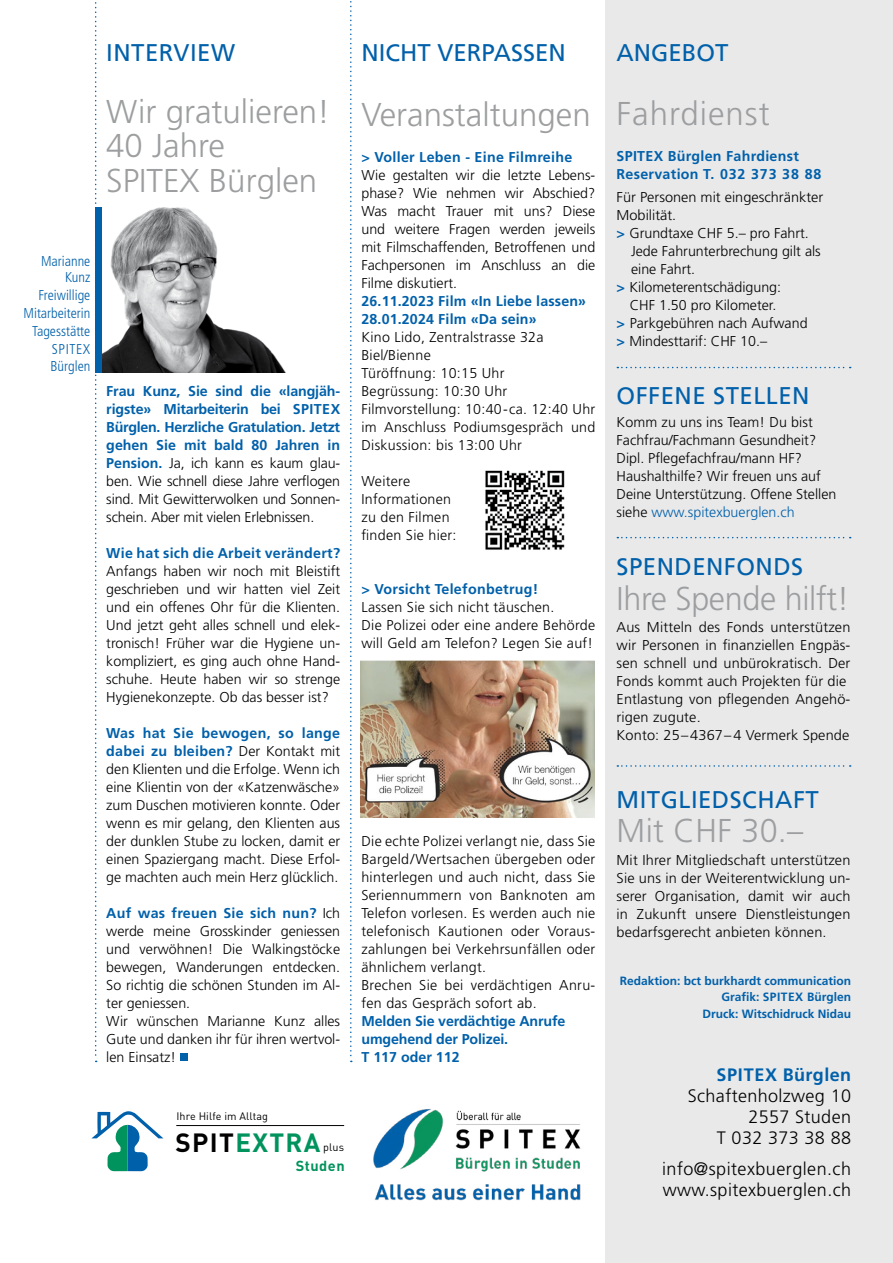
<style>
.page{position:relative;width:893px;height:1263px;background:#fff}
.page>*{position:absolute;margin:0;border:0;box-sizing:border-box;transform-origin:0 0}
.t1{font:300 33px/34.5px "Frutiger LT Std";color:#9c9e9f}
.t2{font:300 33px "Frutiger LT Std";letter-spacing:.03em;color:#9c9e9f}
.t3{font:700 26.1px "DIN Pro";letter-spacing:.05em;color:#00935d}
.t4{font:24px "Frutiger LT";letter-spacing:.02em;color:#0060aa}
.t5{font:24px "Frutiger LT";color:#0060aa}
.t6{font:300 18px/21px "Frutiger LT Std";letter-spacing:.02em;color:#000;text-align:right}
.t7{font:700 18px "Frutiger LT Std";letter-spacing:.02em;color:#0060aa}
.t8{font:700 14.4px "DIN Pro";letter-spacing:.035em;color:#00935d}
.t9{font:300 14.25px/18px "Frutiger LT Std";letter-spacing:.01em;color:#000}
.t10{font:700 14.25px/18px "Frutiger LT Std";letter-spacing:.01em;color:#0060aa}
.t11{font:300 condensed 14.25px/18px "Frutiger LT Std";color:#0060aa;text-align:right}
.t12{font:700 14.25px/18px "Frutiger LT Std";letter-spacing:-.01em;color:#0060aa}
.t13{font:700 12px/16.5px "Frutiger LT Std";color:#0060aa;text-align:right}
.t14{font:10.8px "DIN Pro";letter-spacing:.01em;color:#000}
.s1{font-weight:300;color:#000}
.s2{font-weight:700;color:#0060aa}
.s3{color:#000}
.s4{color:#0060aa}
</style>
<div class="page">
<div style="left:606px;top:0;width:287px;height:1263px;background:#e9e9ea"></div>
<img style="left:101px;top:207px;width:185px;height:165px">
<div style="left:95px;top:207px;width:6px;height:165px;background:#0060aa"></div>
<svg style="left:91px;top:1111px;width:72px;height:60px"></svg>
<hr style="left:176px;top:1125px;width:168px;height:1px;background:#000">
<img style="left:373px;top:1109px;width:208px;height:92px">
<img style="left:361px;top:661px;width:234px;height:156px">
<svg style="left:95px;top:2px;width:2px;height:1060px"></svg>
<svg style="left:350px;top:1px;width:2px;height:1061px"></svg>
<svg style="left:617px;top:367px;width:234px;height:1px"></svg>
<svg style="left:617px;top:537px;width:234px;height:1px"></svg>
<svg style="left:617px;top:765px;width:234px;height:2px"></svg>
<div style="left:180px;top:1053px;width:8px;height:8px;background:#0060aa"></div>
<img style="left:485px;top:470px;width:80px;height:80px">
<p class="t11" style="left:41px;top:253px;width:51px;line-height:16.5px">Marianne<br>Kunz</p>
<p class="t11" style="left:24px;top:286px;width:68px">Freiwillige<br>Mitarbeiterin<br>Tagesstätte<br>SPITEX</p>
<p class="t11" style="left:50px;top:357px;width:41px">Bürglen</p>
<h3 class="t4" style="left:106px;top:38px;width:130px">INTERVIEW</h3>
<h3 class="t5" style="left:361px;top:38px;width:206px">NICHT VERPASSEN</h3>
<h1 class="t1" style="left:106px;top:94px;width:225px">Wir gratulieren!<br>40 Jahre<br>SPITEX Bürglen</h1>
<p class="t10" style="left:106px;top:382px;width:235px;text-align:justify">Frau Kunz, Sie sind die «langjäh&shy;rigste» Mitarbeiterin bei SPITEX Bürglen. Herzliche Gratulation. Jetzt gehen Sie mit bald 80 Jahren in Pension. <span class="s1">Ja, ich kann es kaum glau&shy;ben. Wie schnell diese Jahre verflogen sind. Mit Gewitterwolken und Sonnen&shy;schein. Aber mit vielen Erlebnissen.</span></p>
<p class="t10" style="left:106px;top:544px;width:235px">Wie hat sich die Arbeit verändert?</p>
<p class="t9" style="left:106px;top:562px;width:235px;text-align:justify">Anfangs haben wir noch mit Bleistift geschrieben und wir hatten viel Zeit und ein offenes Ohr für die Klienten.<br>Und jetzt geht alles schnell und elek&shy;tronisch! Früher war die Hygiene un&shy;kompliziert, es ging auch ohne Hand&shy;schuhe. Heute haben wir so strenge Hygienekonzepte. Ob das besser ist?</p>
<p class="t9" style="left:106px;top:724px;width:235px;text-align:justify"><span class="s2">Was hat Sie bewogen, so lange dabei zu bleiben?</span> Der Kontakt mit den Klienten und die Erfolge. Wenn ich eine Klientin von der «Katzenwäsche» zum Duschen motivieren konnte. Oder wenn es mir gelang, den Klienten aus der dunklen Stube zu locken, damit er einen Spaziergang macht. Diese Erfol&shy;ge machten auch mein Herz glücklich.</p>
<p class="t9" style="left:106px;top:904px;width:235px"><span class="s2">Auf was freuen Sie sich nun?</span> Ich werde meine Grosskinder geniessen und verwöhnen! Die Walkingstöcke bewegen, Wanderungen entdecken.<br>So richtig die schönen Stunden im Al&shy;ter geniessen.<br>Wir wünschen Marianne Kunz alles<br>Gute und danken ihr für ihren wertvol&shy;len Einsatz!</p>
<h1 class="t1" style="left:361px;top:98px;width:231px">Veranstaltungen</h1>
<p class="t10" style="left:361px;top:148px;width:212px">&gt; Voller Leben - Eine Filmreihe</p>
<p class="t9" style="left:361px;top:166px;width:235px;text-align:justify">Wie gestalten wir die letzte Lebens&shy;phase? Wie nehmen wir Abschied?<br>Was macht Trauer mit uns? Diese und weitere Fragen werden jeweils mit Filmschaffenden, Betroffenen und Fachpersonen im Anschluss an die Filme diskutiert.</p>
<p class="t10" style="left:361px;top:292px;width:226px">26.11.2023 Film «In Liebe lassen»<br>28.01.2024 Film «Da sein»</p>
<p class="t9" style="left:361px;top:328px;width:235px">Kino Lido, Zentralstrasse 32a<br>Biel/Bienne<br>Türöffnung: 10:15 Uhr<br>Begrüssung: 10:30 Uhr<br>Filmvorstellung: 10:40-ca. 12:40 Uhr im Anschluss Podiumsgespräch und<br>Diskussion: bis 13:00 Uhr</p>
<p class="t9" style="left:361px;top:472px;width:97px">Weitere<br>Informationen zu den Filmen finden Sie hier:</p>
<p class="t10" style="left:361px;top:580px;width:178px">&gt; Vorsicht Telefonbetrug!</p>
<p class="t9" style="left:361px;top:598px;width:235px">Lassen Sie sich nicht täuschen.<br>Die Polizei oder eine andere Behörde will Geld am Telefon? Legen Sie auf!</p>
<p class="t9" style="left:361px;top:832px;width:235px">Die echte Polizei verlangt nie, dass Sie Bargeld/Wertsachen übergeben oder hinterlegen und auch nicht, dass Sie Seriennummern von Banknoten am Telefon vorlesen. Es werden auch nie telefonisch Kautionen oder Voraus&shy;zahlungen bei Verkehrsunfällen oder ähnlichem verlangt.<br>Brechen Sie bei verdächtigen Anru&shy;fen das Gespräch sofort ab.</p>
<p class="t12" style="left:361px;top:1012px;width:206px">Melden Sie verdächtige Anrufe umgehend der Polizei.<br>T 117 oder 112</p>
<p class="t14" style="left:176px;top:1109px;width:93px">Ihre Hilfe im Alltag</p>
<h2 class="t3" style="left:176px;top:1125px;width:146px"><span class="s3">SPIT</span>EXTRA</h2>
<p class="t14" style="left:323px;top:1140px;width:22px">plus</p>
<p class="t8" style="left:296px;top:1156px;width:50px">Studen</p>
<h3 class="t5" style="left:617px;top:38px;width:114px">ANGEBOT</h3>
<h1 class="t2" style="left:617px;top:95px;width:155px">Fahrdienst</h1>
<p class="t10" style="left:617px;top:147px;width:206px">SPITEX Bürglen Fahrdienst<br>Reservation T. 032 373 38 88</p>
<p class="t9" style="left:617px;top:188px;width:208px">Für Personen mit eingeschränkter<br>Mobilität.<br><span class="s2">&gt;</span> Grundtaxe CHF 5.– pro Fahrt.</p>
<p class="t9" style="left:631px;top:242px;width:191px">Jede Fahrunterbrechung gilt als</p>
<p class="t9" style="left:631px;top:260px;width:66px">eine Fahrt.</p>
<p class="t9" style="left:617px;top:278px;width:166px"><span class="s2">&gt;</span> Kilometerentschädigung:</p>
<p class="t9" style="left:630px;top:296px;width:148px">CHF 1.50 pro Kilometer.</p>
<p class="t9" style="left:617px;top:314px;width:193px"><span class="s2">&gt;</span> Parkgebühren nach Aufwand</p>
<p class="t9" style="left:617px;top:332px;width:152px"><span class="s2">&gt;</span> Mindesttarif: CHF 10.–</p>
<h3 class="t4" style="left:617px;top:382px;width:194px">OFFENE STELLEN</h3>
<p class="t9" style="left:617px;top:413px;width:221px">Komm zu uns ins Team! Du bist<br>Fachfrau/Fachmann Gesundheit?<br>Dipl. Pflegefachfrau/mann HF?<br>Haushalthilfe? Wir freuen uns auf<br>Deine Unterstützung. Offene Stellen siehe <span class="s4">www.spitexbuerglen.ch</span></p>
<h3 class="t4" style="left:617px;top:553px;width:188px">SPENDENFONDS</h3>
<h1 class="t1" style="left:617px;top:581px;width:234px">Ihre Spende hilft!</h1>
<p class="t9" style="left:617px;top:618px;width:235px">Aus Mitteln des Fonds unterstützen wir Personen in finanziellen Engpäs&shy;sen schnell und unbürokratisch. Der<br>Fonds kommt auch Projekten für die<br>Entlastung von pflegenden Angehö&shy;rigen zugute.<br>Konto: 25–4367–4 Vermerk Spende</p>
<h3 class="t4" style="left:617px;top:785px;width:204px">MITGLIEDSCHAFT</h3>
<h1 class="t1" style="left:617px;top:814px;width:188px">Mit CHF 30.–</h1>
<p class="t9" style="left:617px;top:851px;width:235px;text-align:justify">Mit Ihrer Mitgliedschaft unterstützen Sie uns in der Weiterentwicklung un&shy;serer Organisation, damit wir auch in Zukunft unsere Dienstleistungen bedarfsgerecht anbieten können.</p>
<p class="t13" style="left:620px;top:972px;width:233px">Redaktion: bct burkhardt communication<br>Grafik: SPITEX Bürglen<br>Druck: Witschidruck Nidau</p>
<p class="t7" style="left:716px;top:1064px;width:136px">SPITEX Bürglen</p>
<p class="t6" style="left:688px;top:1085px;width:165px">Schaftenholzweg 10<br>2557 Studen<br>T 032 373 38 88</p>
<p class="t6" style="left:662px;top:1159px;width:190px;text-align:left">info@spitexbuerglen.ch www.spitexbuerglen.ch</p>
</div>
